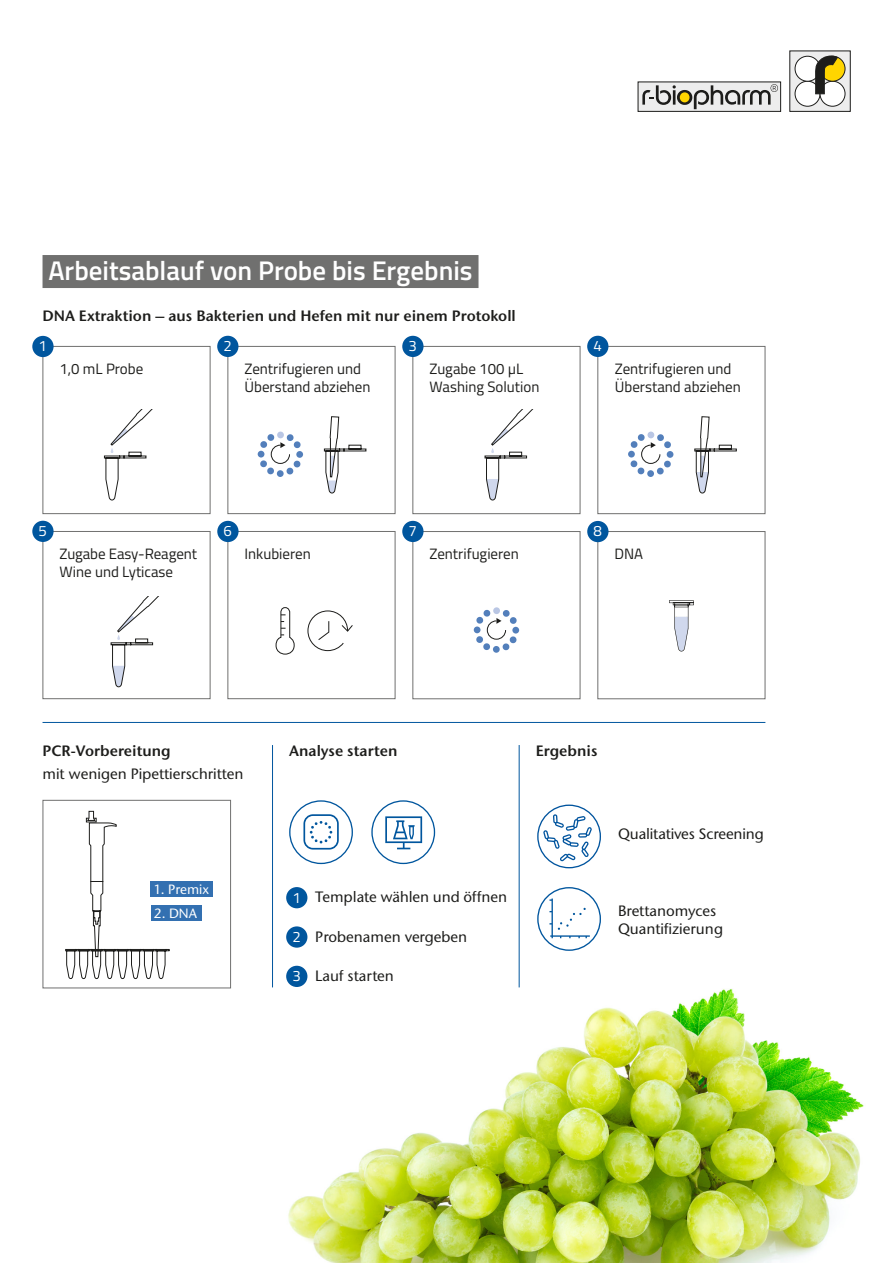
<style>
.page{position:relative;width:893px;height:1263px;background:#fff}
.page>*{position:absolute;margin:0;border:0;box-sizing:border-box;transform-origin:0 0}
.t1{font:600 27px "Titillium";color:#fff}
.t2{font:15px/18px "Titillium";color:#1d1d1b}
.t3{font:500 15px/18px "Stone Sans ITC Std";color:#1d1d1b}
.t4{font:600 15px "Stone Sans ITC Std";color:#1d1d1b}
.t5{font:15px "Titillium";color:#fff}
.t6{font:500 13.5px "Stone Sans ITC Std";color:#fff}
</style>
<div class="page">
<div style="left:43px;top:346px;width:167px;height:168px;border:1px solid #70706f"></div>
<div style="left:412px;top:346px;width:168px;height:168px;border:1px solid #70706f"></div>
<div style="left:597px;top:346px;width:168px;height:168px;border:1px solid #70706f"></div>
<div style="left:227px;top:346px;width:168px;height:168px;border:1px solid #70706f"></div>
<svg style="left:537px;top:887px;width:64px;height:64px"></svg>
<img style="left:286px;top:965px;width:578px;height:298px">
<svg style="left:792px;top:53px;width:56px;height:57px"></svg>
<div style="left:795px;top:81px;width:25px;height:25px;background:#fff;border-radius:50%"></div>
<div style="left:795px;top:81px;width:25px;height:25px;border:1px solid #1d1d1b;border-radius:50%"></div>
<div style="left:795px;top:56px;width:25px;height:25px;background:#fff;border-radius:50%"></div>
<div style="left:795px;top:56px;width:25px;height:25px;border:1px solid #1d1d1b;border-radius:50%"></div>
<div style="left:820px;top:81px;width:25px;height:25px;background:#fff;border-radius:50%"></div>
<div style="left:820px;top:81px;width:25px;height:25px;border:1px solid #1d1d1b;border-radius:50%"></div>
<div style="left:820px;top:56px;width:25px;height:25px;background:#ffd500;border-radius:50%"></div>
<div style="left:820px;top:56px;width:25px;height:25px;border:1px solid #1d1d1b;border-radius:50%"></div>
<svg style="left:815px;top:56px;width:23px;height:38px"></svg>
<div style="left:638px;top:82px;width:143px;height:30px;background:#ededed;border:1px solid #1d1d1b"></div>
<svg style="left:642px;top:84px;width:136px;height:25px"></svg>
<div style="left:43px;top:255px;width:435px;height:33px;background:#70706f"></div>
<svg style="left:104px;top:409px;width:49px;height:92px"></svg>
<svg style="left:484px;top:409px;width:50px;height:92px"></svg>
<svg style="left:324px;top:416px;width:43px;height:78px"></svg>
<svg style="left:694px;top:416px;width:43px;height:78px"></svg>
<svg style="left:111px;top:596px;width:48px;height:91px"></svg>
<div style="left:277px;top:432px;width:7px;height:6px;background:#b9c6e4;border-radius:50%"></div>
<div style="left:296px;top:451px;width:7px;height:7px;background:#537fbb;border-radius:50%"></div>
<svg style="left:258px;top:434px;width:43px;height:41px"></svg>
<div style="left:647px;top:432px;width:7px;height:6px;background:#b9c6e4;border-radius:50%"></div>
<div style="left:628px;top:451px;width:7px;height:6px;background:#537fbb;border-radius:50%"></div>
<div style="left:647px;top:470px;width:7px;height:7px;background:#537fbb;border-radius:50%"></div>
<div style="left:667px;top:451px;width:6px;height:7px;background:#537fbb;border-radius:50%"></div>
<svg style="left:630px;top:434px;width:41px;height:41px"></svg>
<div style="left:493px;top:607px;width:7px;height:7px;background:#b9c6e4;border-radius:50%"></div>
<div style="left:474px;top:626px;width:6px;height:7px;background:#537fbb;border-radius:50%"></div>
<div style="left:512px;top:627px;width:7px;height:6px;background:#537fbb;border-radius:50%"></div>
<svg style="left:476px;top:609px;width:41px;height:42px"></svg>
<svg style="left:669px;top:600px;width:25px;height:51px"></svg>
<div style="left:32px;top:336px;width:22px;height:21px;background:#00569e;border-radius:50%"></div>
<div style="left:217px;top:336px;width:21px;height:21px;background:#00569e;border-radius:50%"></div>
<div style="left:402px;top:336px;width:21px;height:21px;background:#00569e;border-radius:50%"></div>
<div style="left:587px;top:336px;width:21px;height:21px;background:#00569e;border-radius:50%"></div>
<hr style="left:43px;top:722px;width:722px;height:1px;background:#00569e">
<hr style="left:272px;top:745px;width:1px;height:242px;background:#00569e">
<hr style="left:519px;top:745px;width:1px;height:242px;background:#00569e">
<div style="left:412px;top:531px;width:168px;height:168px;border:1px solid #70706f"></div>
<div style="left:597px;top:531px;width:168px;height:168px;border:1px solid #70706f"></div>
<div style="left:43px;top:531px;width:167px;height:168px;border:1px solid #70706f"></div>
<div style="left:227px;top:531px;width:168px;height:168px;border:1px solid #70706f"></div>
<div style="left:43px;top:800px;width:188px;height:188px;border:1px solid #70706f"></div>
<div style="left:151px;top:881px;width:62px;height:16px;background:#3370b1"></div>
<div style="left:151px;top:905px;width:50px;height:16px;background:#3370b1"></div>
<div style="left:32px;top:521px;width:22px;height:21px;background:#00569e;border-radius:50%"></div>
<div style="left:217px;top:521px;width:22px;height:21px;background:#00569e;border-radius:50%"></div>
<div style="left:402px;top:521px;width:21px;height:21px;background:#00569e;border-radius:50%"></div>
<div style="left:587px;top:521px;width:21px;height:21px;background:#00569e;border-radius:50%"></div>
<svg style="left:307px;top:610px;width:46px;height:41px"></svg>
<svg style="left:276px;top:607px;width:19px;height:48px"></svg>
<div style="left:286px;top:887px;width:21px;height:21px;background:#00569e;border-radius:50%"></div>
<div style="left:286px;top:926px;width:21px;height:22px;background:#00569e;border-radius:50%"></div>
<div style="left:286px;top:966px;width:21px;height:21px;background:#00569e;border-radius:50%"></div>
<svg style="left:65px;top:811px;width:104px;height:168px"></svg>
<svg style="left:537px;top:804px;width:64px;height:64px"></svg>
<svg style="left:289px;top:800px;width:64px;height:64px"></svg>
<svg style="left:371px;top:800px;width:64px;height:64px"></svg>
<p class="t1" style="left:48px;top:250px;width:426px">Arbeitsablauf von Probe bis Ergebnis</p>
<p class="t4" style="left:43px;top:307px;width:475px">DNA Extraktion – aus Bakterien und Hefen mit nur einem Protokoll</p>
<p class="t5" style="left:39px;top:335px;width:10px">1</p>
<p class="t5" style="left:223px;top:335px;width:10px">2</p>
<p class="t5" style="left:408px;top:335px;width:10px">3</p>
<p class="t5" style="left:593px;top:335px;width:10px">4</p>
<p class="t2" style="left:60px;top:359px;width:85px">1,0 mL Probe</p>
<p class="t2" style="left:244px;top:359px;width:118px">Zentrifugieren und</p>
<p class="t2" style="left:244px;top:377px;width:128px">Überstand abziehen</p>
<p class="t2" style="left:429px;top:359px;width:111px">Zugabe 100 µL<br>Washing Solution</p>
<p class="t2" style="left:615px;top:359px;width:118px">Zentrifugieren und</p>
<p class="t2" style="left:615px;top:377px;width:128px">Überstand abziehen</p>
<p class="t5" style="left:39px;top:520px;width:10px">5</p>
<p class="t5" style="left:223px;top:520px;width:10px">6</p>
<p class="t5" style="left:408px;top:520px;width:10px">7</p>
<p class="t5" style="left:593px;top:520px;width:10px">8</p>
<p class="t2" style="left:60px;top:544px;width:139px">Zugabe Easy-Reagent<br>Wine und Lyticase</p>
<p class="t2" style="left:244px;top:544px;width:68px">Inkubieren</p>
<p class="t2" style="left:429px;top:544px;width:91px">Zentrifugieren</p>
<p class="t2" style="left:614px;top:544px;width:30px">DNA</p>
<p class="t4" style="left:43px;top:742px;width:130px">PCR-Vorbereitung</p>
<p class="t4" style="left:289px;top:742px;width:110px">Analyse starten</p>
<p class="t3" style="left:43px;top:764px;width:203px">mit wenigen Pipettierschritten</p>
<p class="t6" style="left:154px;top:881px;width:57px">1. Premix</p>
<p class="t6" style="left:154px;top:905px;width:45px">2. DNA</p>
<p class="t5" style="left:292px;top:886px;width:10px">1</p>
<p class="t5" style="left:292px;top:926px;width:10px">2</p>
<p class="t5" style="left:292px;top:965px;width:10px">3</p>
<p class="t3" style="left:315px;top:888px;width:193px">Template wählen und öffnen</p>
<p class="t3" style="left:315px;top:927px;width:153px">Probenamen vergeben</p>
<p class="t3" style="left:315px;top:967px;width:80px">Lauf starten</p>
<p class="t4" style="left:536px;top:742px;width:63px">Ergebnis</p>
<p class="t3" style="left:618px;top:824px;width:147px">Qualitatives Screening</p>
<p class="t3" style="left:618px;top:901px;width:106px">Brettanomyces<br>Quantifizierung</p>
</div>
